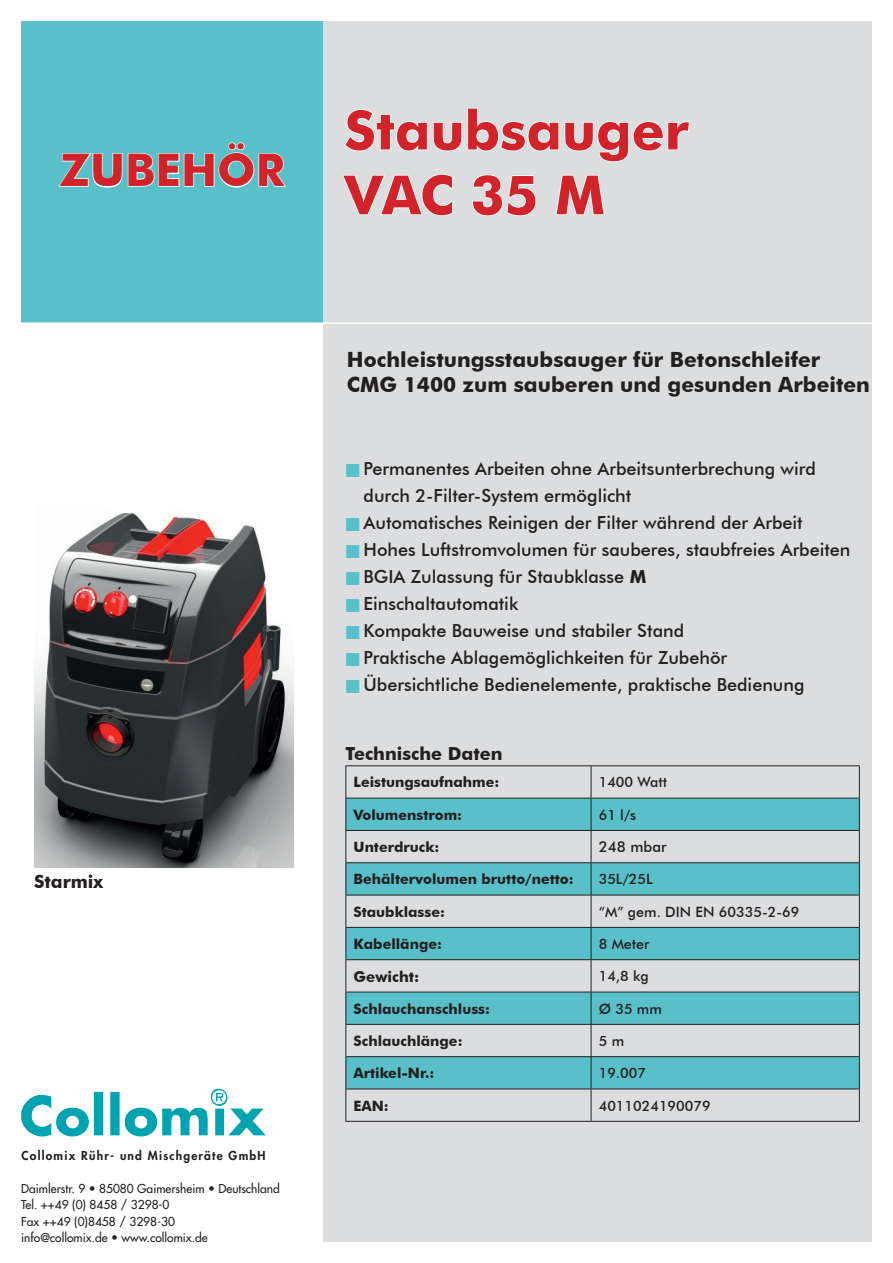
<style>
.page{position:relative;width:893px;height:1263px;background:#fff}
.page>*{position:absolute;margin:0;border:0;box-sizing:border-box;transform-origin:0 0}
.t1{font:700 54px/64.8px "Futura BT";color:#d1232a}
.t2{font:700 45px "Futura BT";color:#d1232a}
.t3{font:700 21px/25.2px "Futura BT";color:#231f20}
.t4{font:500 18px/27px "Futura BT";color:#231f20}
.t5{font:700 18px "Futura BT";color:#231f20}
.t6{font:700 15px "Futura BT";color:#231f20}
.t7{font:500 15px "Futura BT";color:#231f20}
.t8{font:700 14.25px "Futura BT";color:#231f20}
.t9{font:500 14.25px "Futura BT";color:#231f20}
.t10{font:12px/16.5px "Futura";color:#231f20}
.t11{font:800 12px "Futura CE";letter-spacing:.1em;color:#231f20}
.s1{font-weight:700}
</style>
<div class="page">
<div style="left:323px;top:21px;width:549px;height:1221px;background:#dcdddf"></div>
<div style="left:21px;top:21px;width:302px;height:302px;background:#59c0ca"></div>
<hr style="left:21px;top:322px;width:863px;height:2px;background:#fff">
<svg style="left:58px;top:142px;width:228px;height:46px"></svg>
<svg style="left:345px;top:108px;width:345px;height:54px"></svg>
<svg style="left:342px;top:174px;width:111px;height:42px"></svg>
<svg style="left:472px;top:174px;width:64px;height:42px"></svg>
<svg style="left:556px;top:175px;width:49px;height:40px"></svg>
<svg style="left:346px;top:799px;width:513px;height:290px;fill:#59c0ca"></svg>
<hr style="left:345px;top:765px;width:246px;height:1px;background:#231f20">
<hr style="left:591px;top:765px;width:269px;height:1px;background:#231f20">
<hr style="left:345px;top:798px;width:246px;height:1px;background:#231f20">
<hr style="left:591px;top:798px;width:269px;height:1px;background:#231f20">
<hr style="left:345px;top:830px;width:246px;height:1px;background:#231f20">
<hr style="left:591px;top:830px;width:269px;height:1px;background:#231f20">
<hr style="left:345px;top:862px;width:246px;height:1px;background:#231f20">
<hr style="left:591px;top:862px;width:269px;height:1px;background:#231f20">
<hr style="left:345px;top:895px;width:246px;height:1px;background:#231f20">
<hr style="left:591px;top:895px;width:269px;height:1px;background:#231f20">
<hr style="left:345px;top:927px;width:246px;height:1px;background:#231f20">
<hr style="left:591px;top:927px;width:269px;height:1px;background:#231f20">
<hr style="left:345px;top:959px;width:246px;height:1px;background:#231f20">
<hr style="left:591px;top:959px;width:269px;height:1px;background:#231f20">
<hr style="left:345px;top:992px;width:246px;height:1px;background:#231f20">
<hr style="left:591px;top:992px;width:269px;height:1px;background:#231f20">
<hr style="left:345px;top:1024px;width:246px;height:1px;background:#231f20">
<hr style="left:591px;top:1024px;width:269px;height:1px;background:#231f20">
<hr style="left:345px;top:1056px;width:246px;height:1px;background:#231f20">
<hr style="left:591px;top:1056px;width:269px;height:1px;background:#231f20">
<hr style="left:345px;top:1089px;width:246px;height:1px;background:#231f20">
<hr style="left:591px;top:1089px;width:269px;height:1px;background:#231f20">
<hr style="left:345px;top:1121px;width:246px;height:1px;background:#231f20">
<hr style="left:591px;top:1121px;width:269px;height:1px;background:#231f20">
<hr style="left:345px;top:766px;width:1px;height:32px;background:#231f20">
<hr style="left:345px;top:798px;width:1px;height:32px;background:#231f20">
<hr style="left:345px;top:831px;width:1px;height:31px;background:#231f20">
<hr style="left:345px;top:863px;width:1px;height:32px;background:#231f20">
<hr style="left:345px;top:895px;width:1px;height:32px;background:#231f20">
<hr style="left:345px;top:928px;width:1px;height:31px;background:#231f20">
<hr style="left:345px;top:960px;width:1px;height:32px;background:#231f20">
<hr style="left:345px;top:992px;width:1px;height:32px;background:#231f20">
<hr style="left:345px;top:1025px;width:1px;height:31px;background:#231f20">
<hr style="left:345px;top:1057px;width:1px;height:32px;background:#231f20">
<hr style="left:345px;top:1089px;width:1px;height:32px;background:#231f20">
<hr style="left:591px;top:766px;width:1px;height:32px;background:#231f20">
<hr style="left:859px;top:766px;width:1px;height:32px;background:#231f20">
<hr style="left:591px;top:798px;width:1px;height:32px;background:#231f20">
<hr style="left:859px;top:798px;width:1px;height:32px;background:#231f20">
<hr style="left:591px;top:831px;width:1px;height:31px;background:#231f20">
<hr style="left:859px;top:831px;width:1px;height:31px;background:#231f20">
<hr style="left:591px;top:863px;width:1px;height:32px;background:#231f20">
<hr style="left:859px;top:863px;width:1px;height:32px;background:#231f20">
<hr style="left:591px;top:895px;width:1px;height:32px;background:#231f20">
<hr style="left:859px;top:895px;width:1px;height:32px;background:#231f20">
<hr style="left:591px;top:928px;width:1px;height:31px;background:#231f20">
<hr style="left:859px;top:928px;width:1px;height:31px;background:#231f20">
<hr style="left:591px;top:960px;width:1px;height:32px;background:#231f20">
<hr style="left:859px;top:960px;width:1px;height:32px;background:#231f20">
<hr style="left:591px;top:992px;width:1px;height:32px;background:#231f20">
<hr style="left:859px;top:992px;width:1px;height:32px;background:#231f20">
<hr style="left:591px;top:1025px;width:1px;height:31px;background:#231f20">
<hr style="left:859px;top:1025px;width:1px;height:31px;background:#231f20">
<hr style="left:591px;top:1057px;width:1px;height:32px;background:#231f20">
<hr style="left:859px;top:1057px;width:1px;height:32px;background:#231f20">
<hr style="left:591px;top:1089px;width:1px;height:32px;background:#231f20">
<hr style="left:859px;top:1089px;width:1px;height:32px;background:#231f20">
<img style="left:34px;top:512px;width:259px;height:355px">
<img style="left:21px;top:1089px;width:245px;height:47px">
<h2 class="t2" style="left:60px;top:143px;width:223px">ZUBEHÖR</h2>
<p class="t5" style="left:34px;top:870px;width:70px">Starmix</p>
<p class="t11" style="left:22px;top:1147px;width:246px">Collomix Rühr- und Mischgeräte GmbH</p>
<p class="t10" style="left:21px;top:1180px;width:260px">Daimlerstr. 9 • 85080 Gaimersheim • Deutschland Tel. ++49 (0) 8458 / 3298-0<br>Fax ++49 (0)8458 / 3298-30<br>info@collomix.de • www.collomix.de</p>
<h1 class="t1" style="left:344px;top:97px;width:346px">Staubsauger<br>VAC 35 M</h1>
<p class="t3" style="left:347px;top:347px;width:524px">Hochleistungsstaubsauger für Betonschleifer<br>CMG 1400 zum sauberen und gesunden Arbeiten</p>
<p class="t4" style="left:364px;top:455px;width:488px">Permanentes Arbeiten ohne Arbeitsunterbrechung wird durch 2-Filter-System ermöglicht<br>Automatisches Reinigen der Filter während der Arbeit Hohes Luftstromvolumen für sauberes, staubfreies Arbeiten BGIA Zulassung für Staubklasse <span class="s1">M<br></span>Einschaltautomatik<br>Kompakte Bauweise und stabiler Stand<br>Praktische Ablagemöglichkeiten für Zubehör<br>Übersichtliche Bedienelemente, praktische Bedienung</p>
<p class="t5" style="left:345px;top:743px;width:159px">Technische Daten</p>
<p class="t8" style="left:354px;top:774px;width:147px">Leistungsaufnahme:</p>
<p class="t9" style="left:599px;top:774px;width:70px">1400 Watt</p>
<p class="t8" style="left:354px;top:806px;width:110px">Volumenstrom:</p>
<p class="t9" style="left:599px;top:806px;width:39px">61 l/s</p>
<p class="t8" style="left:354px;top:838px;width:87px">Unterdruck:</p>
<p class="t7" style="left:599px;top:838px;width:69px">248 mbar</p>
<p class="t8" style="left:354px;top:871px;width:222px">Behältervolumen brutto/netto:</p>
<p class="t9" style="left:599px;top:871px;width:55px">35L/25L</p>
<p class="t8" style="left:354px;top:903px;width:93px">Staubklasse:</p>
<p class="t9" style="left:599px;top:903px;width:202px">“M” gem. DIN EN 60335-2-69</p>
<p class="t8" style="left:354px;top:935px;width:90px">Kabellänge:</p>
<p class="t9" style="left:599px;top:935px;width:52px">8 Meter</p>
<p class="t6" style="left:354px;top:967px;width:67px">Gewicht:</p>
<p class="t9" style="left:599px;top:967px;width:52px">14,8 kg</p>
<p class="t8" style="left:354px;top:1000px;width:138px">Schlauchanschluss:</p>
<p class="t9" style="left:599px;top:1000px;width:65px">Ø 35 mm</p>
<p class="t8" style="left:354px;top:1032px;width:111px">Schlauchlänge:</p>
<p class="t9" style="left:599px;top:1032px;width:27px">5 m</p>
<p class="t8" style="left:354px;top:1064px;width:82px">Artikel-Nr.:</p>
<p class="t9" style="left:599px;top:1064px;width:49px">19.007</p>
<p class="t8" style="left:354px;top:1097px;width:37px">EAN:</p>
<p class="t9" style="left:599px;top:1097px;width:113px">4011024190079</p>
</div>
